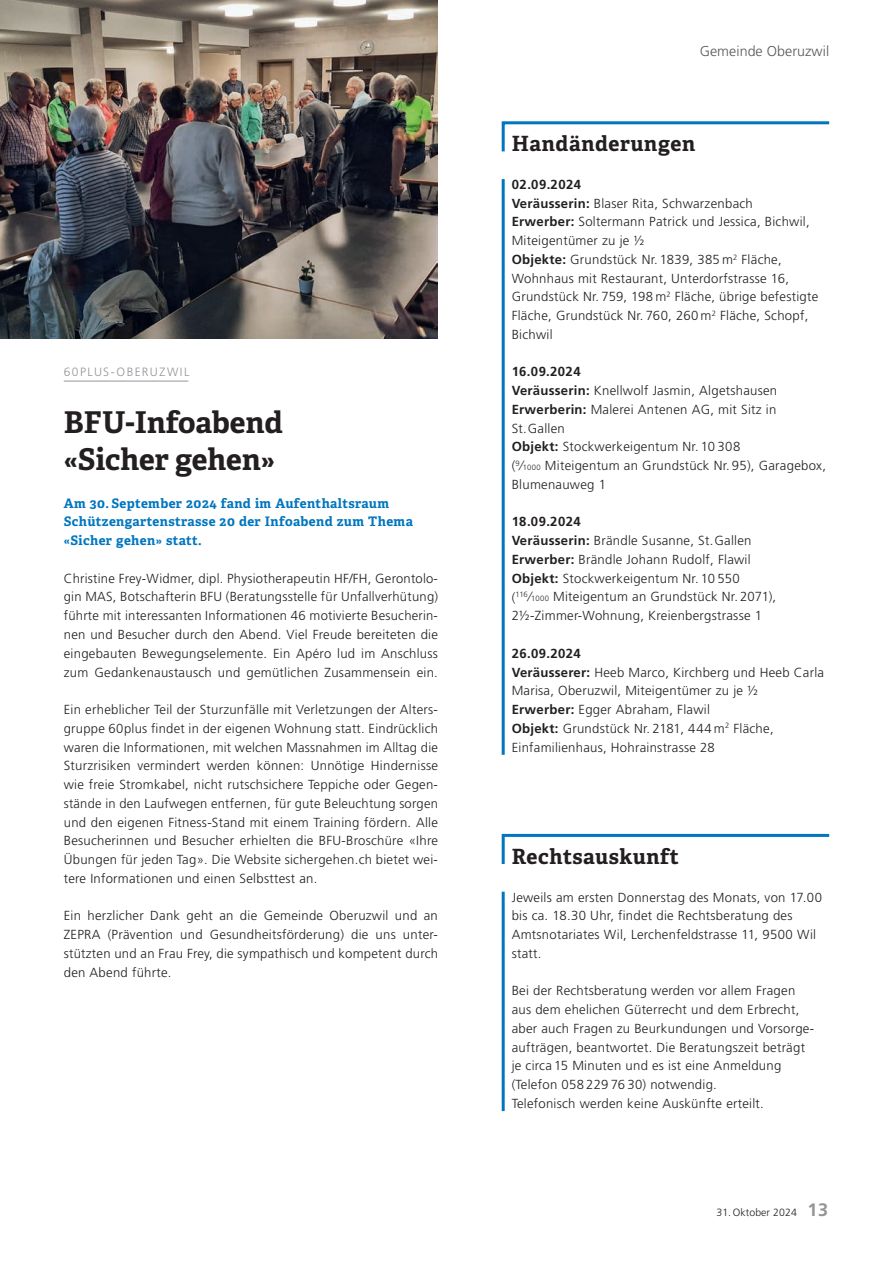
<style>
.page{position:relative;width:893px;height:1263px;background:#fff}
.page>*{position:absolute;margin:0;border:0;box-sizing:border-box;transform-origin:0 0}
.t1{font:700 30px/37.5px "Adelle";color:#231f20}
.t2{font:700 21px "Adelle";letter-spacing:.03em;color:#231f20}
.t3{font:300 14.25px "Frutiger LT Std";letter-spacing:.005em;color:#57585a}
.t4{font:300 13.2px/18.8px "Frutiger LT Std";letter-spacing:.02em;color:#231f20}
.t5{font:700 13.2px/18.8px "Adelle";letter-spacing:.03em;color:#0076be}
.t6{font:300 12px "Frutiger LT Std";letter-spacing:.115em;color:#939598}
.t7{font:300 10.5px "Frutiger LT Std";letter-spacing:.01em;color:#231f20}
.s1{font-weight:700}
.s2{font-size:7.65px}
.s3{font-weight:700;font-size:18px;color:#939598}
</style>
<div class="page">
<hr style="left:64px;top:381px;width:124px;height:1px;background:#939598">
<img style="left:0;top:0;width:438px;height:339px">
<svg style="left:501px;top:121px;width:329px;height:31px"></svg>
<hr style="left:502px;top:179px;width:3px;height:576px;background:#0076be">
<svg style="left:501px;top:833px;width:329px;height:31px"></svg>
<hr style="left:502px;top:892px;width:3px;height:219px;background:#0076be">
<p class="t6" style="left:64px;top:365px;width:127px">60PLUS-OBERUZWIL</p>
<h1 class="t1" style="left:64px;top:403px;width:220px">BFU-Infoabend «Sicher gehen»</h1>
<p class="t5" style="left:64px;top:494px;width:351px">Am 30. September 2024 fand im Aufenthaltsraum<br>Schützengartenstrasse 20 der Infoabend zum Thema «Sicher gehen» statt.</p>
<p class="t4" style="left:64px;top:569px;width:376px;text-align:justify">Christine Frey-Widmer, dipl. Physiotherapeutin HF/FH, Gerontolo&shy;gin MAS, Botschafterin BFU (Beratungsstelle für Unfallverhütung) führte mit interessanten Informationen 46 motivierte Besucherin&shy;nen und Besucher durch den Abend. Viel Freude bereiteten die eingebauten Bewegungselemente. Ein Apéro lud im Anschluss zum Gedankenaustausch und gemütlichen Zusammensein ein.</p>
<p class="t4" style="left:64px;top:700px;width:376px;text-align:justify">Ein erheblicher Teil der Sturzunfälle mit Verletzungen der Alters&shy;gruppe 60plus findet in der eigenen Wohnung statt. Eindrücklich waren die Informationen, mit welchen Massnahmen im Alltag die Sturzrisiken vermindert werden können: Unnötige Hindernisse wie freie Stromkabel, nicht rutschsichere Teppiche oder Gegen&shy;stände in den Laufwegen entfernen, für gute Beleuchtung sorgen und den eigenen Fitness-Stand mit einem Training fördern. Alle Besucherinnen und Besucher erhielten die BFU-Broschüre «Ihre Übungen für jeden Tag». Die Website sichergehen.ch bietet wei&shy;tere Informationen und einen Selbsttest an.</p>
<p class="t4" style="left:64px;top:906px;width:376px;text-align:justify">Ein herzlicher Dank geht an die Gemeinde Oberuzwil und an ZEPRA (Prävention und Gesundheitsförderung) die uns unter&shy;stützten und an Frau Frey, die sympathisch und kompetent durch den Abend führte.</p>
<p class="t3" style="left:700px;top:43px;width:131px">Gemeinde Oberuzwil</p>
<h2 class="t2" style="left:512px;top:131px;width:185px">Handänderungen</h2>
<p class="t4" style="left:512px;top:175px;width:308px"><span class="s1">02.09.2024<br>Veräusserin:</span> Blaser Rita, Schwarzenbach <span class="s1">Erwerber:</span> Soltermann Patrick und Jessica, Bichwil, Miteigentümer zu je 1/2<br><span class="s1">Objekte:</span> Grundstück Nr. 1839, 385 m<sup>2</sup> Fläche, Wohnhaus mit Restaurant, Unterdorfstrasse 16, Grundstück Nr. 759, 198 m<sup>2</sup> Fläche, übrige befestigte Fläche, Grundstück Nr. 760, 260 m<sup>2</sup> Fläche, Schopf, Bichwil</p>
<p class="t4" style="left:512px;top:363px;width:316px"><span class="s1">16.09.2024<br>Veräusserin:</span> Knellwolf Jasmin, Algetshausen<br><span class="s1">Erwerberin:</span> Malerei Antenen AG, mit Sitz in<br>St. -Gallen<br><span class="s1">Objekt:</span> Stockwerkeigentum Nr. 10 308<br>(<sup>9</sup>∕<span class="s2">1000</span> Miteigentum an Grundstück Nr. 95), Garagebox,<br>Blumenauweg 1</p>
<p class="t4" style="left:512px;top:513px;width:266px"><span class="s1">18.09.2024<br>Veräusserin:</span> Brändle Susanne, St.Gallen <span class="s1">Erwerber:</span> Brändle Johann Rudolf, Flawil <span class="s1">Objekt:</span> Stockwerkeigentum Nr. 10 550 (<sup>116</sup>∕<span class="s2">1000</span> Miteigentum an Grundstück Nr. 2071), 2½-Zimmer-Wohnung, Kreienbergstrasse 1</p>
<p class="t4" style="left:512px;top:644px;width:314px"><span class="s1">26.09.2024<br>Veräusserer:</span> Heeb Marco, Kirchberg und Heeb Carla Marisa, Oberuzwil, Miteigentümer zu je ½<br><span class="s1">Erwerber:</span> Egger Abraham, Flawil<br><span class="s1">Objekt:</span> Grundstück Nr. 2181, 444 m<sup>2</sup> Fläche, Einfamilienhaus, Hohrainstrasse 28</p>
<h2 class="t2" style="left:512px;top:843px;width:169px">Rechtsauskunft</h2>
<p class="t4" style="left:512px;top:888px;width:312px">Jeweils am ersten Donnerstag des Monats, von 17.00 bis ca. 18.30 Uhr, findet die Rechtsberatung des Amtsnotariates Wil, Lerchenfeldstrasse 11, 9500 Wil statt.</p>
<p class="t4" style="left:512px;top:981px;width:303px">Bei der Rechtsberatung werden vor allem Fragen aus dem ehelichen Güterrecht und dem Erbrecht, aber auch Fragen zu Beurkundungen und Vorsorge&shy;aufträgen, beantwortet. Die Beratungszeit beträgt je circa 15 Minuten und es ist eine Anmeldung (Telefon 058 229 76 30) notwendig.<br>Telefonisch werden keine Auskünfte erteilt.</p>
<p class="t7" style="left:716px;top:1207px;width:113px">31. Oktober 2024 <span class="s3">13</span></p>
</div>
